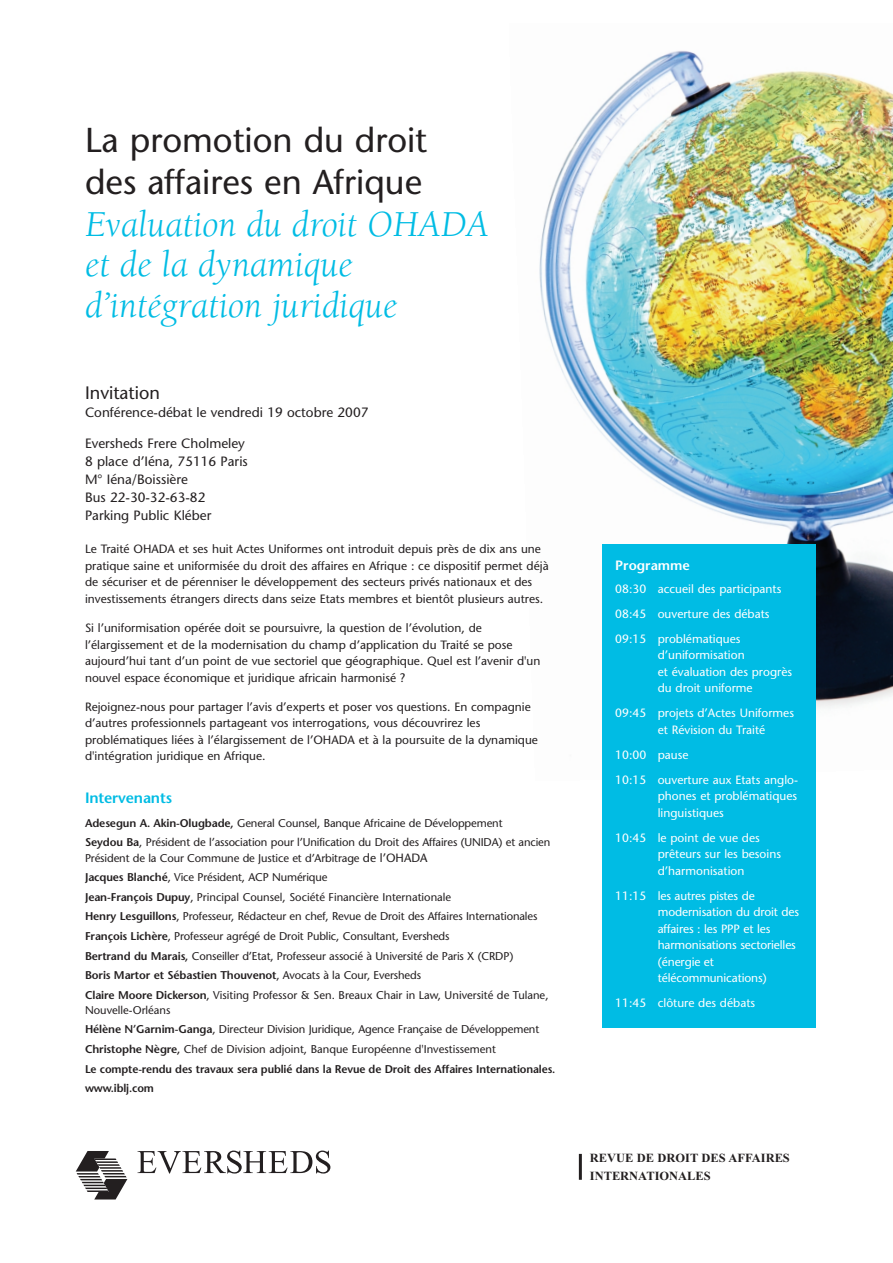
<style>
.page{position:relative;width:893px;height:1263px;background:#fff}
.page>*{position:absolute;margin:0;border:0;box-sizing:border-box;transform-origin:0 0}
.t1{font:italic 37.5px/40.5px "Berkeley Std";color:#00bce4}
.t2{font:500 34.5px/42px "Stone Sans Std";color:#231f20}
.t3{font:500 18px "Stone Sans Std";color:#231f20}
.t4{font:600 15px "Stone Sans Std";letter-spacing:-.01em;color:#00bce4}
.t5{font:500 13.5px/18px "Stone Sans Std";color:#231f20}
.t6{font:600 13.5px "Stone Sans Std";color:#fff}
.t7{font:700 12.45px/17.2px "Times";color:#231f20}
.t8{font:500 12px/16.5px "Stone Sans Std";color:#231f20}
.t9{font:500 12px/16.5px "Stone Sans Std";color:#fff}
.t10{font:500 11.25px/19.5px "Stone Sans Std";letter-spacing:-.01em;color:#231f20}
.s1{font-weight:600}
.s2{font-size:12px}
</style>
<div class="page">
<img style="left:539px;top:50px;width:354px;height:731px">
<svg style="left:138px;top:1150px;width:192px;height:23px"></svg>
<svg style="left:76px;top:1151px;width:51px;height:48px"></svg>
<hr style="left:579px;top:1154px;width:3px;height:26px;background:#231f20">
<div style="left:602px;top:544px;width:213px;height:484px;background:#00bce4"></div>
<h2 class="t2" style="left:85px;top:122px;width:344px">La promotion du droit des affaires en Afrique</h2>
<h1 class="t1" style="left:85px;top:207px;width:405px">Evaluation du droit OHADA et de la dynamique d’intégration juridique</h1>
<h3 class="t3" style="left:85px;top:385px;width:76px">Invitation</h3>
<p class="t5" style="left:85px;top:404px;width:285px">Conférence-débat le vendredi 19 octobre 2007</p>
<p class="t5" style="left:85px;top:436px;width:164px">Eversheds Frere Cholmeley<br>8 place d’Iéna, 75116 Paris<br>M° Iéna/Boissière<br>Bus 22-30-32-63-82<br>Parking Public Kléber</p>
<p class="t8" style="left:85px;top:542px;width:465px">Le Traité OHADA et ses huit Actes Uniformes ont introduit depuis près de dix ans une pratique saine et uniformisée du droit des affaires en Afrique : ce dispositif permet déjà de sécuriser et de pérenniser le développement des secteurs privés nationaux et des investissements étrangers directs dans seize Etats membres et bientôt plusieurs autres.</p>
<p class="t8" style="left:85px;top:621px;width:457px">Si l’uniformisation opérée doit se poursuivre, la question de l’évolution, de l’élargissement et de la modernisation du champ d’application du Traité se pose aujourd’hui tant d’un point de vue sectoriel que géographique. Quel est l’avenir d'un nouvel espace économique et juridique africain harmonisé ?</p>
<p class="t8" style="left:85px;top:700px;width:454px">Rejoignez-nous pour partager l’avis d’experts et poser vos questions. En compagnie d’autres professionnels partageant vos interrogations, vous découvrirez les problématiques liées à l’élargissement de l’OHADA et à la poursuite de la dynamique d'intégration juridique en Afrique.</p>
<h3 class="t4" style="left:85px;top:792px;width:89px">Intervenants</h3>
<p class="t10" style="left:85px;top:814px;width:467px"><span class="s1">Adesegun A. Akin-Olugbade,</span> General Counsel, Banque Africaine de Développement<br><span class="s1">Seydou Ba</span>, Président de l’association pour l’Unification du Droit des Affaires (UNIDA) et ancien</p>
<p class="t10" style="left:85px;top:849px;width:465px">Président de la Cour Commune de Justice et d’Arbitrage <span class="s2">de l’OHADA<br></span><span class="s1">Jacques Blanché</span>, Vice Président, ACP Numérique<br><span class="s1">Jean-François Dupuy</span>, Principal Counsel, Société Financière Internationale<br><span class="s1">Henry Lesguillons</span>, Professeur, Rédacteur en chef, Revue de Droit des Affaires Internationales <span class="s1">François Lichère</span>, Professeur agrégé de Droit Public, Consultant, Eversheds<br><span class="s1">Bertrand du Marais,</span> Conseiller d’Etat, Professeur associé à Université de Paris X (CRDP)<br><span class="s1">Boris Martor et Sébastien Thouvenot</span>, Avocats à la Cour, Eversheds<br><span class="s1">Claire Moore Dickerson</span>, Visiting Professor &amp; Sen. Breaux Chair in Law, Université de Tulane,</p>
<p class="t10" style="left:85px;top:1001px;width:472px">Nouvelle-Orléans<br><span class="s1">Hélène N’Garnim-Ganga</span>, Directeur Division Juridique, Agence Française de Développement <span class="s1">Christophe Nègre,</span> Chef de Division adjoint, Banque Européenne d'Investissement<br><span class="s1">Le compte-rendu des travaux sera publié dans la Revue de Droit des Affaires Internationales. www.iblj.com</span></p>
<p class="t6" style="left:615px;top:560px;width:76px">Programme</p>
<p class="t9" style="left:615px;top:577px;width:168px;line-height:25px">08:30 accueil des participants<br>08:45 ouverture des débats<br>09:15 problématiques</p>
<p class="t9" style="left:658px;top:648px;width:136px">d’uniformisation<br>et évaluation des progrès du droit uniforme</p>
<p class="t9" style="left:658px;top:706px;width:138px;text-indent:-43px">09:45 projets d’Actes Uniformes et Révision du Traité</p>
<p class="t9" style="left:615px;top:743px;width:184px;line-height:25px">10:00 pause<br>10:15 ouverture aux Etats anglo-</p>
<p class="t9" style="left:658px;top:789px;width:141px">phones et problématiques linguistiques</p>
<p class="t9" style="left:658px;top:831px;width:125px;text-indent:-43px">10:45 le point de vue des prêteurs sur les besoins d’harmonisation</p>
<p class="t9" style="left:658px;top:889px;width:143px;text-indent:-43px">11:15 les autres pistes de modernisation du droit des affaires : les PPP et les harmonisations sectorielles (énergie et télécommunications)</p>
<p class="t9" style="left:615px;top:996px;width:141px">11:45 clôture des débats</p>
<p class="t7" style="left:590px;top:1149px;width:202px">REVUE DE DROIT DES AFFAIRES<br>INTERNATIONALES</p>
</div>
